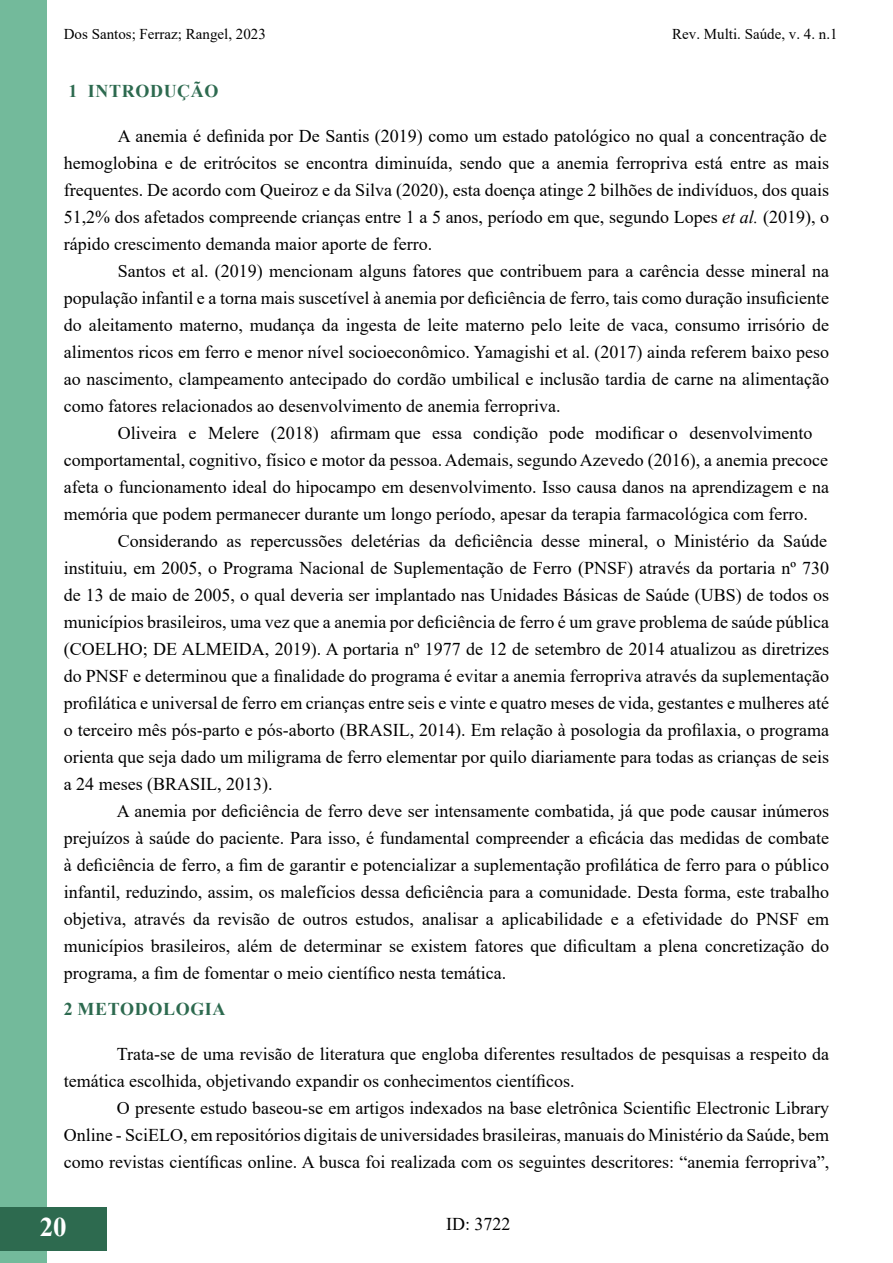
<style>
.page{position:relative;width:893px;height:1263px;background:#fff}
.page>*{position:absolute;margin:0;border:0;box-sizing:border-box;transform-origin:0 0}
.t1{font:700 27px "Times New Roman";color:#fff}
.t2{font:18px/27px "Times New Roman";color:#000}
.t3{font:700 18px "Times New Roman";letter-spacing:.035em;color:#2d6a4f}
.t4{font:15px "Times New Roman";color:#000}
.t5{font:15px "Times New Roman";color:#000}
.s1{font-style:inherit}
.s2{font-style:italic}
</style>
<div class="page">
<div style="left:0;top:0;width:47px;height:1262px;background:#73ba9b"></div>
<hr style="left:892px;top:1207px;width:1px;height:43px;background:#2d6a4f">
<div style="left:0;top:1207px;width:106px;height:43px;background:#2d6a4f"></div>
<p class="t4" style="left:64px;top:24px;width:204px">Dos Santos; Ferraz; Rangel, 2023</p>
<p class="t5" style="left:672px;top:24px;width:167px">Rev. Multi. Saúde, v<span class="s1">.</span> 4. n.1</p>
<p class="t3" style="left:69px;top:78px;width:151px"><span class="s1">1</span> INTRODUÇÃO</p>
<p class="t2" style="left:64px;top:122px;width:767px;text-indent:54px">A anemia é definida por De Santis (2019) como um estado patológico no qual a concentração de hemoglobina e de eritrócitos se encontra diminuída, sendo que a anemia ferropriva está entre as mais frequentes. De acordo com Queiroz e da Silva (2020), esta doença atinge 2 bilhões de indivíduos, dos quais 51,2% dos afetados compreende crianças entre 1 a 5 anos, período em que, segundo Lopes <span class="s2">et al.</span> (2019), o rápido crescimento demanda maior aporte de ferro.</p>
<p class="t2" style="left:64px;top:257px;width:767px;text-align:justify;text-indent:54px">Santos et al. (2019) mencionam alguns fatores que contribuem para a carência desse mineral na população infantil e a torna mais suscetível à anemia por deficiência de ferro, tais como duração insuficiente do aleitamento materno, mudança da ingesta de leite materno pelo leite de vaca, consumo irrisório de alimentos ricos em ferro e menor nível socioeconômico. Yamagishi et al. (2017) ainda referem baixo peso ao nascimento, clampeamento antecipado do cordão umbilical e inclusão tardia de carne na alimentação como fatores relacionados ao desenvolvimento de anemia ferropriva.</p>
<p class="t2" style="left:64px;top:419px;width:767px;text-indent:54px">Oliveira e Melere (2018) afirmam que essa condição pode modificar o desenvolvimento comportamental, cognitivo, físico e motor da pessoa.Ademais, segundoAzevedo (2016), a anemia precoce afeta o funcionamento ideal do hipocampo em desenvolvimento. Isso causa danos na aprendizagem e na memória que podem permanecer durante um longo período, apesar da terapia farmacológica com ferro.</p>
<p class="t2" style="left:64px;top:527px;width:767px;text-indent:54px">Considerando as repercussões deletérias da deficiência desse mineral, o Ministério da Saúde instituiu, em 2005, o Programa Nacional de Suplementação de Ferro (PNSF) através da portaria nº 730 de 13 de maio de 2005, o qual deveria ser implantado nas Unidades Básicas de Saúde (UBS) de todos os municípios brasileiros, uma vez que a anemia por deficiência de ferro é um grave problema de saúde pública (COELHO; DE ALMEIDA, 2019). A portaria nº 1977 de 12 de setembro de 2014 atualizou as diretrizes do PNSF e determinou que a finalidade do programa é evitar a anemia ferropriva através da suplementação profilática e universal de ferro em crianças entre seis e vinte e quatro meses de vida, gestantes e mulheres até o terceiro mês pós-parto e pós-aborto (BRASIL, 2014). Em relação à posologia da profilaxia, o programa orienta que seja dado um miligrama de ferro elementar por quilo diariamente para todas as crianças de seis a 24 meses (BRASIL, 2013).</p>
<p class="t2" style="left:64px;top:797px;width:767px;text-align:justify;text-indent:53px">A anemia por deficiência de ferro deve ser intensamente combatida, já que pode causar inúmeros prejuízos à saúde do paciente. Para isso, é fundamental compreender a eficácia das medidas de combate à deficiência de ferro, a fim de garantir e potencializar a suplementação profilática de ferro para o público infantil, reduzindo, assim, os malefícios dessa deficiência para a comunidade. Desta forma, este trabalho objetiva, através da revisão de outros estudos, analisar a aplicabilidade e a efetividade do PNSF em municípios brasileiros, além de determinar se existem fatores que dificultam a plena concretização do programa, a fim de fomentar o meio científico nesta temática.</p>
<p class="t3" style="left:64px;top:996px;width:163px">2 METODOLOGIA</p>
<p class="t2" style="left:64px;top:1040px;width:767px;text-indent:53px">Trata-se de uma revisão de literatura que engloba diferentes resultados de pesquisas a respeito da temática escolhida, objetivando expandir os conhecimentos científicos.</p>
<p class="t2" style="left:64px;top:1094px;width:767px;text-align:justify;text-indent:53px">O presente estudo baseou-se em artigos indexados na base eletrônica Scientific Electronic Library Online - SciELO, em repositórios digitais de universidades brasileiras, manuais do Ministério da Saúde, bem como revistas científicas online. A busca foi realizada com os seguintes descritores: “anemia ferropriva”,</p>
<h1 class="t1" style="left:40px;top:1207px;width:28px">20</h1>
<p class="t2" style="left:446px;top:1210px;width:66px">ID: 3722</p>
</div>
